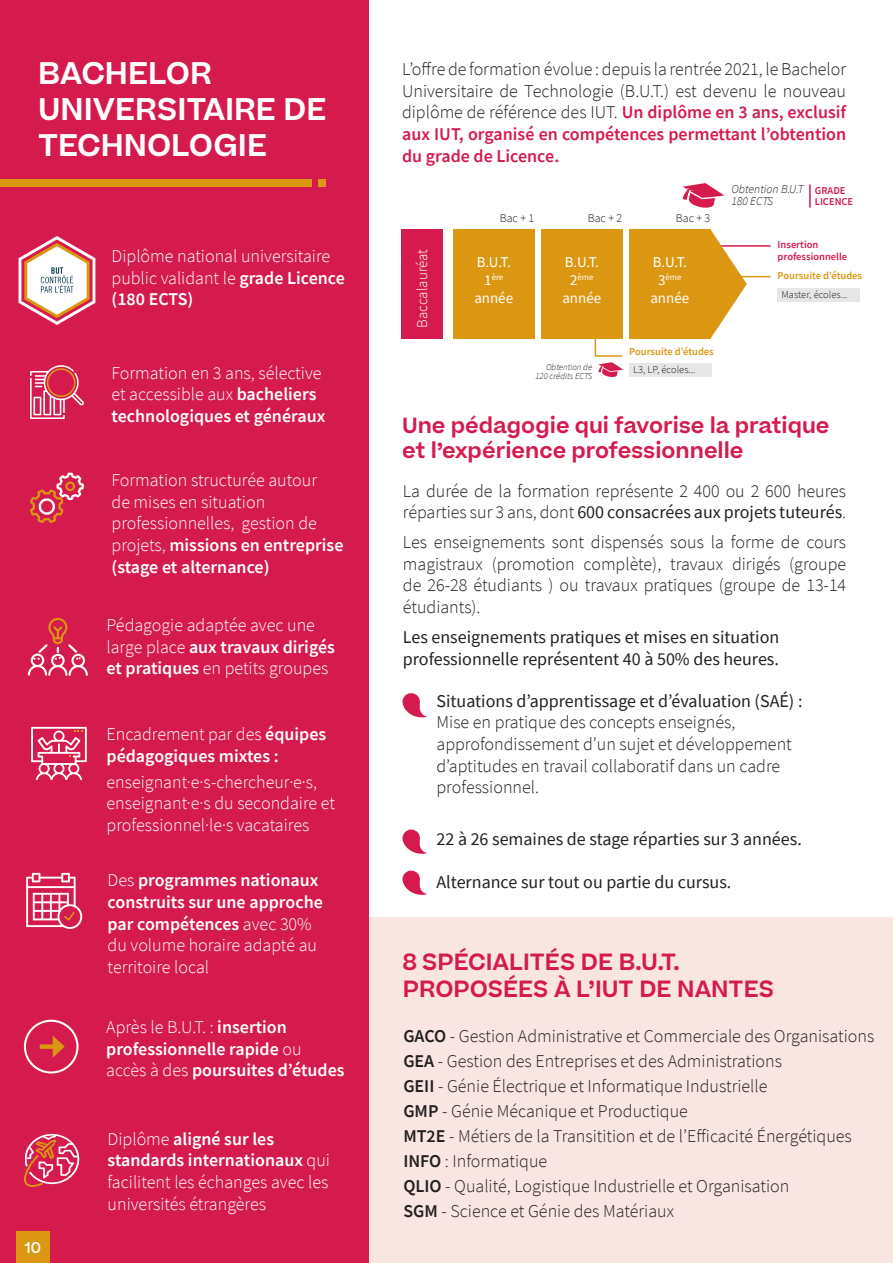
<style>
.page{position:relative;width:893px;height:1263px;background:#fff}
.page>*{position:absolute;margin:0;border:0;box-sizing:border-box;transform-origin:0 0}
.t1{font:600 30px/36px "Beatrice";color:#fff}
.t2{font:600 22.5px/27px "Beatrice";color:#d51b4e}
.t3{font:600 21px/25.2px "Beatrice";color:#d51b4e}
.t4{font:300 18px/21.6px "Source Sans Pro";color:#231f20}
.t5{font:300 18px/21.6px "Source Sans Pro";color:#fff}
.t6{font:600 18px/21.6px "Source Sans Pro";color:#fff}
.t7{font:18px/21.6px "Source Sans Pro";color:#231f20}
.t8{font:15px "Source Sans Pro";color:#fff}
.t9{font:300 15px "Source Sans Pro";color:#fff}
.t10{font:500 15px "Beatrice";color:#fff}
.t11{font:italic 300 12px/12px "Source Sans Pro";color:#231f20}
.t12{font:300 12px "Source Sans Pro";color:#231f20}
.t13{font:600 10.5px/12.6px "Source Sans Pro";color:#d51b4e}
.t14{font:600 10.5px "Source Sans Pro";color:#db9712}
.t15{font:300 10.5px "Source Sans Pro";color:#231f20}
.t16{font:italic 300 9px/9px "Source Sans Pro";color:#231f20;text-align:right}
.t17{font:8.7px "Source Sans Pro";color:#fff}
.s1{font-weight:600;color:#d51b4e}
.s2{font-weight:600}
.s3{font-weight:300}
.s4{font-size:15px}
.s5{font-weight:400}
</style>
<div class="page">
<div style="left:340px;top:918px;width:553px;height:345px;background:#f9e6e3"></div>
<div style="left:0;top:0;width:368px;height:1263px;background:#d51b4e"></div>
<svg style="left:26px;top:873px;width:56px;height:56px"></svg>
<svg style="left:24px;top:1134px;width:56px;height:53px"></svg>
<svg style="left:30px;top:473px;width:54px;height:50px"></svg>
<svg style="left:30px;top:365px;width:54px;height:54px"></svg>
<svg style="left:31px;top:727px;width:56px;height:52px"></svg>
<svg style="left:28px;top:618px;width:60px;height:58px"></svg>
<div style="left:24px;top:1020px;width:55px;height:53px;border:2px solid #fff;border-radius:50%"></div>
<div style="left:40px;top:1044px;width:17px;height:5px;background:#db9712"></div>
<svg style="left:53px;top:1036px;width:12px;height:22px"></svg>
<div style="left:629px;top:364px;width:83px;height:13px;background:#e6e7e9"></div>
<hr style="left:723px;top:276px;width:47px;height:1px;background:#db9712">
<hr style="left:717px;top:245px;width:53px;height:2px;background:#d51b4e">
<div style="left:401px;top:229px;width:42px;height:110px;background:#d51b4e"></div>
<div style="left:453px;top:229px;width:81px;height:110px;background:#db9712"></div>
<div style="left:541px;top:229px;width:81px;height:110px;background:#db9712"></div>
<div style="left:629px;top:229px;width:81px;height:110px;background:#db9712"></div>
<div style="left:778px;top:288px;width:82px;height:13px;background:#e6e7e9"></div>
<svg style="left:683px;top:183px;width:41px;height:25px"></svg>
<svg style="left:594px;top:332px;width:30px;height:45px"></svg>
<svg style="left:710px;top:229px;width:37px;height:110px"></svg>
<hr style="left:809px;top:185px;width:2px;height:22px;background:#d51b4e">
<div style="left:0;top:179px;width:311px;height:8px;background:#db9712"></div>
<div style="left:318px;top:179px;width:7px;height:8px;background:#db9712"></div>
<svg style="left:19px;top:236px;width:76px;height:89px"></svg>
<svg style="left:402px;top:693px;width:25px;height:25px"></svg>
<svg style="left:402px;top:829px;width:25px;height:25px"></svg>
<svg style="left:402px;top:871px;width:25px;height:24px"></svg>
<div style="left:16px;top:1231px;width:34px;height:32px;background:#db9712"></div>
<h1 class="t1" style="left:38px;top:55px;width:290px">BACHELOR<br>UNIVERSITAIRE DE<br>TECHNOLOGIE</h1>
<p class="t4" style="left:402px;top:58px;width:446px;text-align:justify">L’offre de formation évolue : depuis la rentrée 2021, le Bachelor Universitaire de Technologie (B.U.T.) est devenu le nouveau diplôme de référence des IUT. <span class="s1">Un diplôme en 3 ans, exclusif aux IUT, organisé en compétences permettant l’obtention du grade de Licence.</span></p>
<p class="t10" style="left:25px;top:1237px;width:18px">10</p>
<p class="t5" style="left:112px;top:245px;width:235px">Diplôme national universitaire public validant le <span class="s2">grade Licence (180 ECTS)</span></p>
<p class="t5" style="left:112px;top:362px;width:215px">Formation en 3 ans, sélective et accessible aux <span class="s2">bacheliers technologiques et généraux</span></p>
<p class="t5" style="left:112px;top:469px;width:233px">Formation structurée autour<br>de mises en situation professionnelles, gestion de projets, <span class="s2">missions en entreprise (stage et alternance)</span></p>
<p class="t5" style="left:107px;top:614px;width:230px">Pédagogie adaptée avec une large place <span class="s2">aux travaux dirigés et pratiques</span> en petits groupes</p>
<p class="t6" style="left:107px;top:723px;width:221px"><span class="s3">Encadrement par des</span> équipes pédagogiques mixtes :</p>
<p class="t5" style="left:107px;top:771px;width:230px">enseignant·e·s-chercheur·e·s, enseignant·e·s du secondaire et professionnel·le·s vacataires</p>
<p class="t6" style="left:108px;top:869px;width:217px"><span class="s3">Des</span> programmes nationaux construits sur une approche par compétences <span class="s3">avec 30% du volume horaire adapté au territoire local</span></p>
<p class="t6" style="left:106px;top:1016px;width:240px"><span class="s3">Après le B.U.T. :</span> insertion professionnelle rapide <span class="s3">ou accès à des</span> poursuites d’études</p>
<p class="t5" style="left:108px;top:1128px;width:224px">Diplôme <span class="s2">aligné sur les standards internationaux</span> qui facilitent les échanges avec les universités étrangères</p>
<p class="t12" style="left:500px;top:211px;width:36px">Bac + 1</p>
<p class="t12" style="left:588px;top:211px;width:36px">Bac + 2</p>
<p class="t12" style="left:676px;top:211px;width:36px">Bac + 3</p>
<p class="t9" style="left:413px;top:328px;width:80px;rotate:-90deg">Baccalauréat</p>
<p class="t8" style="left:477px;top:252px;width:36px">B.U.T.</p>
<p class="t17" style="left:484px;top:272px;width:21px"><span class="s4">1</span>ère</p>
<p class="t8" style="left:474px;top:288px;width:40px">année</p>
<p class="t8" style="left:565px;top:252px;width:36px">B.U.T.</p>
<p class="t17" style="left:570px;top:272px;width:25px"><span class="s4">2</span>ème</p>
<p class="t8" style="left:562px;top:288px;width:40px">année</p>
<p class="t16" style="left:535px;top:362px;width:58px">Obtention de<br>120 crédits ECTS</p>
<p class="t8" style="left:653px;top:252px;width:36px">B.U.T.</p>
<p class="t17" style="left:658px;top:272px;width:25px"><span class="s4">3</span>ème</p>
<p class="t8" style="left:650px;top:288px;width:40px">année</p>
<p class="t14" style="left:629px;top:345px;width:86px">Poursuite d’études</p>
<p class="t15" style="left:633px;top:364px;width:64px">L3, LP, écoles...</p>
<p class="t11" style="left:731px;top:183px;width:74px">Obtention B.U.T<br>180 ECTS</p>
<p class="t13" style="left:815px;top:185px;width:40px;line-height:10.5px">GRADE<br>LICENCE</p>
<p class="t13" style="left:778px;top:238px;width:71px">Insertion professionnelle</p>
<p class="t14" style="left:778px;top:269px;width:86px">Poursuite d’études</p>
<p class="t15" style="left:781px;top:288px;width:68px">Master, écoles...</p>
<p class="t3" style="left:402px;top:413px;width:429px">Une pédagogie qui favorise la pratique et l’expérience professionnelle</p>
<p class="t4" style="left:403px;top:480px;width:445px">La durée de la formation représente 2 400 ou 2 600 heures réparties sur 3 ans, dont <span class="s5">600 consacrées aux projets tuteurés</span>.</p>
<p class="t4" style="left:403px;top:531px;width:445px;text-align:justify">Les enseignements sont dispensés sous la forme de cours magistraux (promotion complète), travaux dirigés (groupe de 26-28 étudiants ) ou travaux pratiques (groupe de 13-14 étudiants).</p>
<p class="t7" style="left:403px;top:626px;width:378px">Les enseignements pratiques et mises en situation professionnelle représentent 40 à 50% des heures.</p>
<p class="t7" style="left:436px;top:690px;width:367px">Situations d’apprentissage et d’évaluation (SAÉ) :</p>
<p class="t4" style="left:436px;top:711px;width:357px">Mise en pratique des concepts enseignés, approfondissement d’un sujet et développement d’aptitudes en travail collaboratif dans un cadre professionnel.</p>
<p class="t7" style="left:436px;top:828px;width:367px">22 à 26 semaines de stage réparties sur 3 années.</p>
<p class="t7" style="left:436px;top:871px;width:296px">Alternance sur tout ou partie du cursus.</p>
<p class="t2" style="left:403px;top:948px;width:373px">8 SPÉCIALITÉS DE B.U.T.<br>PROPOSÉES À L’IUT DE NANTES</p>
<p class="t4" style="left:403px;top:1023px;width:473px;line-height:25px"><span class="s2">GACO</span> - Gestion Administrative et Commerciale des Organisations <span class="s2">GEA</span> - Gestion des Entreprises et des Administrations<br><span class="s2">GEII</span> - Génie Électrique et Informatique Industrielle<br><span class="s2">GMP</span> - Génie Mécanique et Productique<br><span class="s2">MT2E</span> - Métiers de la Transitition et de l’Efficacité Énergétiques <span class="s2">INFO</span> : Informatique<br><span class="s2">QLIO</span> - Qualité, Logistique Industrielle et Organisation<br><span class="s2">SGM</span> - Science et Génie des Matériaux</p>
</div>
